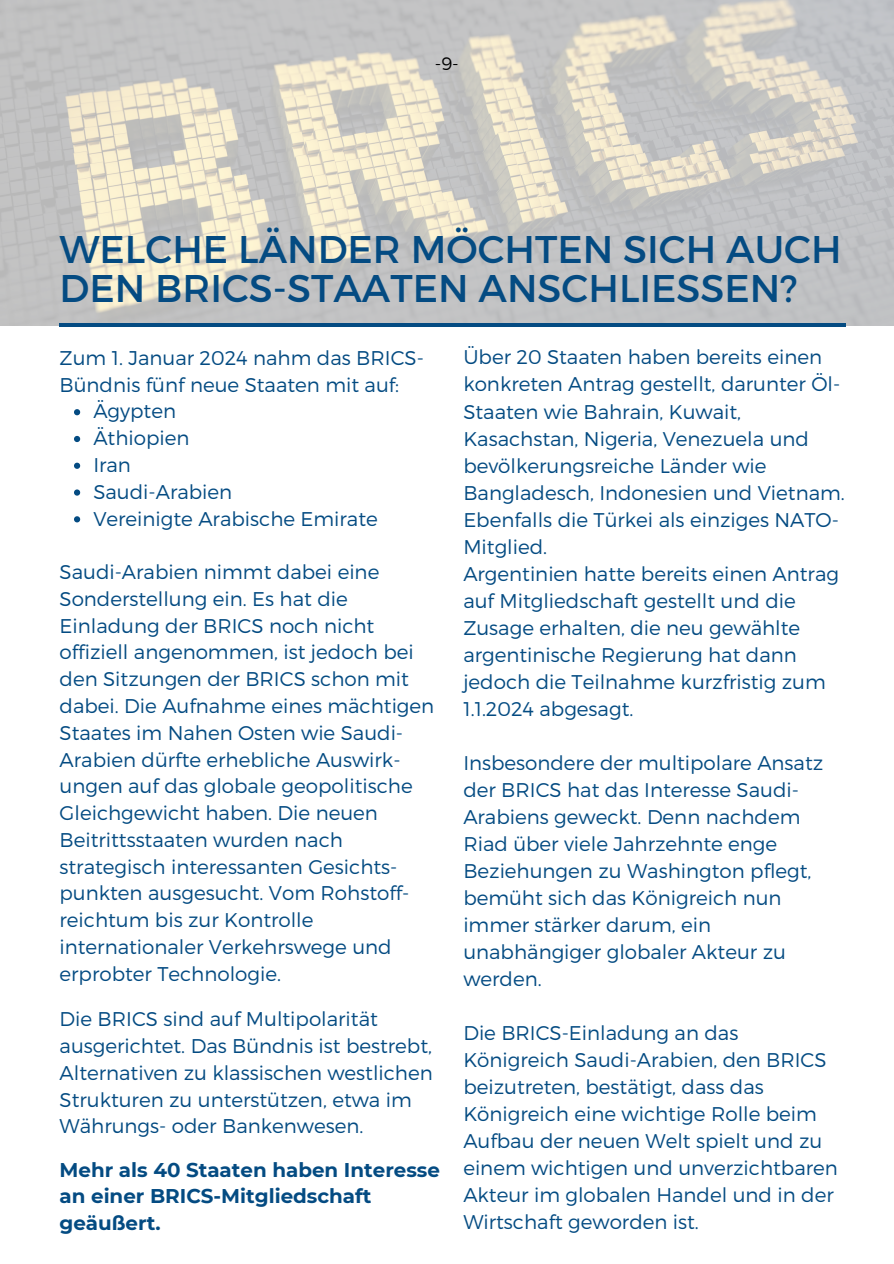
<style>
.page{position:relative;width:894px;height:1264px;background:#fff}
.page>*{position:absolute;margin:0;border:0;box-sizing:border-box;transform-origin:0 0}
.t1{font:38.55px/39.3px "Montserrat";color:#044b82}
.t2{font:300 19.8px/27px "Montserrat";color:#044b82}
.t3{font:700 19.8px/26.7px "Montserrat";color:#044b82}
.t4{font:300 18px "Montserrat";color:#000}
</style>
<div class="page">
<img style="left:0;top:0;width:893px;height:325px">
<svg style="left:74px;top:409px;width:6px;height:6px"></svg>
<svg style="left:74px;top:436px;width:6px;height:6px"></svg>
<svg style="left:74px;top:462px;width:6px;height:7px"></svg>
<svg style="left:74px;top:489px;width:6px;height:6px"></svg>
<svg style="left:74px;top:516px;width:6px;height:6px"></svg>
<hr style="left:60px;top:323px;width:785px;height:4px;background:#044b82">
<p class="t4" style="left:434px;top:52px;width:25px">-9-</p>
<h1 class="t1" style="left:60px;top:228px;width:783px">WELCHE LÄNDER MÖCHTEN SICH AUCH<br>DEN BRICS-STAATEN ANSCHLIESSEN?</h1>
<p class="t2" style="left:60px;top:343px;width:366px">Zum 1. Januar 2024 nahm das BRICS-<br>Bündnis fünf neue Staaten mit auf:</p>
<p class="t2" style="left:93px;top:397px;width:84px">Ägypten</p>
<p class="t2" style="left:93px;top:423px;width:98px">Äthiopien</p>
<p class="t2" style="left:93px;top:450px;width:39px">Iran</p>
<p class="t2" style="left:93px;top:477px;width:140px">Saudi-Arabien</p>
<p class="t2" style="left:93px;top:504px;width:286px">Vereinigte Arabische Emirate</p>
<p class="t2" style="left:60px;top:557px;width:376px">Saudi-Arabien nimmt dabei eine Sonderstellung ein. Es hat die Einladung der BRICS noch nicht offiziell angenommen, ist jedoch bei den Sitzungen der BRICS schon mit dabei. Die Aufnahme eines mächtigen Staates im Nahen Osten wie Saudi-Arabien dürfte erhebliche Auswirk&shy;ungen auf das globale geopolitische Gleichgewicht haben. Die neuen Beitrittsstaaten wurden nach strategisch interessanten Gesichts&shy;punkten ausgesucht. Vom Rohstoff&shy;reichtum bis zur Kontrolle internationaler Verkehrswege und erprobter Technologie.</p>
<p class="t2" style="left:60px;top:1004px;width:374px">Die BRICS sind auf Multipolarität ausgerichtet. Das Bündnis ist bestrebt, Alternativen zu klassischen westlichen Strukturen zu unterstützen, etwa im Währungs- oder Bankenwesen.</p>
<p class="t3" style="left:60px;top:1156px;width:382px">Mehr als 40 Staaten haben Interesse an einer BRICS-Mitgliedschaft geäußert.</p>
<p class="t2" style="left:463px;top:343px;width:378px">Über 20 Staaten haben bereits einen konkreten Antrag gestellt, darunter Öl-Staaten wie Bahrain, Kuwait, Kasachstan, Nigeria, Venezuela und</p>
<h2 class="t2" style="left:463px;top:451px;width:383px">bevölkerungsreiche Länder wie<br>Bangladesch, Indonesien und Vietnam.<br>Ebenfalls die Türkei als einziges NATO-<br>Mitglied.</h2>
<p class="t2" style="left:463px;top:559px;width:377px">Argentinien hatte bereits einen Antrag auf Mitgliedschaft gestellt und die Zusage erhalten, die neu gewählte argentinische Regierung hat dann jedoch die Teilnahme kurzfristig zum 1.1.2024 abgesagt.</p>
<p class="t2" style="left:463px;top:748px;width:361px">Insbesondere der multipolare Ansatz der BRICS hat das Interesse Saudi-<br>Arabiens geweckt. Denn nachdem<br>Riad über viele Jahrzehnte enge<br>Beziehungen zu Washington pflegt, bemüht sich das Königreich nun immer stärker darum, ein unabhängiger globaler Akteur zu werden.</p>
<p class="t2" style="left:463px;top:1018px;width:376px">Die BRICS-Einladung an das Königreich Saudi-Arabien, den BRICS beizutreten, bestätigt, dass das Königreich eine wichtige Rolle beim Aufbau der neuen Welt spielt und zu einem wichtigen und unverzichtbaren Akteur im globalen Handel und in der Wirtschaft geworden ist.</p>
</div>
